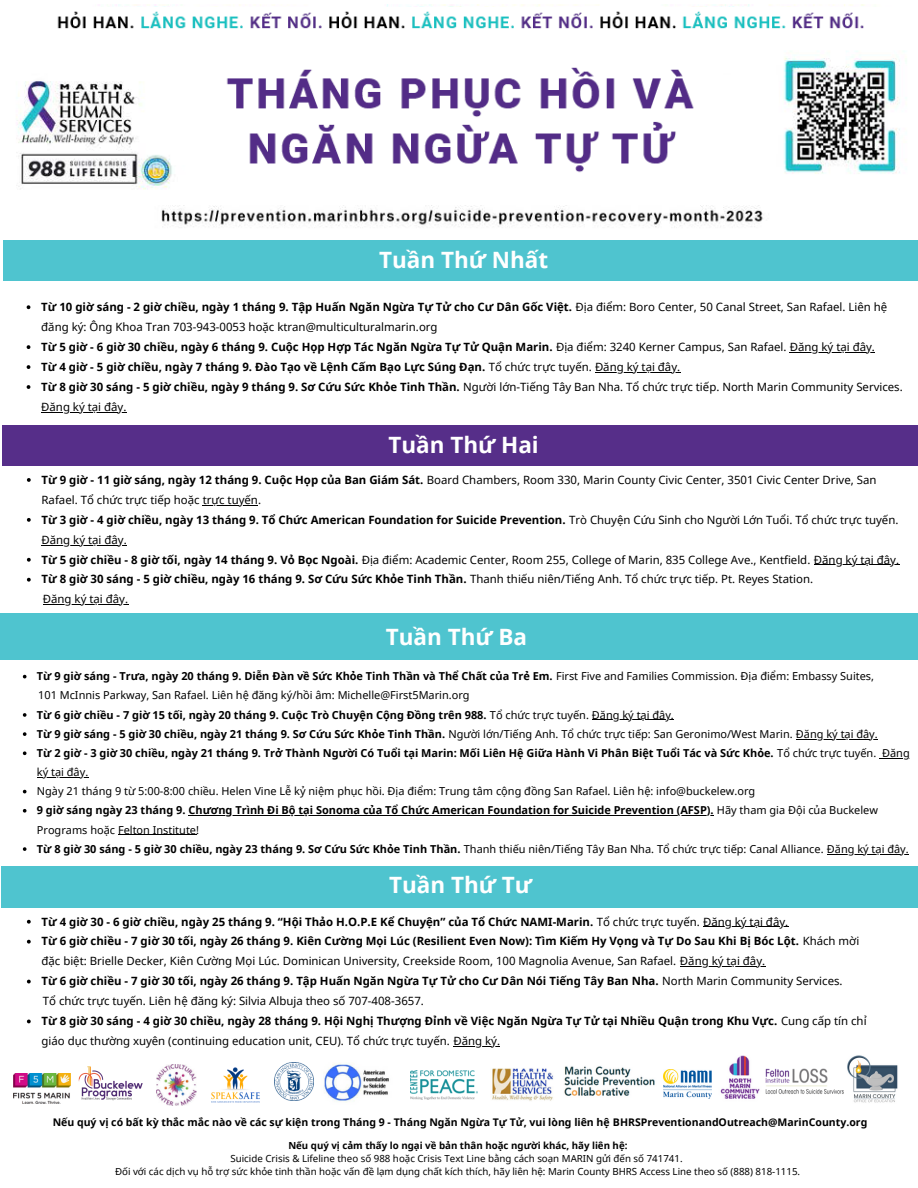
<style>
.page{position:relative;width:918px;height:1188px;background:#fff}
.page>*{position:absolute;margin:0;border:0;box-sizing:border-box;transform-origin:0 0}
.t1{font:700 22.5px "Noto Sans";color:#fff}
.t2{font:11.4px/20px "Noto Sans";color:#000}
.t3{font:700 11.4px/20px "Noto Sans";color:#000}
.t4{font:700 10.95px/19.2px "Noto Sans";color:#000}
.t5{font:10.95px "Noto Sans";color:#000}
.t6{font:700 10.5px "Noto Sans";color:#000}
.t7{font:9.75px "Noto Sans";color:#000}
.t8{font:700 9.75px "Noto Sans";color:#000}
.s1{font-weight:700}
.s2{font-weight:400}
</style>
<div class="page">
<svg style="left:27px;top:920px;width:4px;height:4px"></svg>
<hr style="left:703px;top:926px;width:85px;height:1px;background:#000">
<svg style="left:27px;top:940px;width:4px;height:4px"></svg>
<hr style="left:680px;top:966px;width:85px;height:1px;background:#000">
<svg style="left:27px;top:980px;width:4px;height:3px"></svg>
<svg style="left:27px;top:1020px;width:4px;height:3px"></svg>
<hr style="left:453px;top:1046px;width:47px;height:1px;background:#000">
<img style="left:323px;top:1063px;width:66px;height:38px">
<img style="left:79px;top:1066px;width:64px;height:35px">
<img style="left:720px;top:1056px;width:40px;height:43px">
<img style="left:664px;top:1069px;width:47px;height:29px">
<img style="left:492px;top:1068px;width:61px;height:33px">
<img style="left:765px;top:1068px;width:79px;height:26px">
<img style="left:847px;top:1055px;width:51px;height:48px">
<img style="left:411px;top:1070px;width:66px;height:30px">
<img style="left:211px;top:1067px;width:49px;height:36px">
<img style="left:275px;top:1063px;width:38px;height:38px">
<img style="left:156px;top:1065px;width:41px;height:40px">
<img style="left:564px;top:1066px;width:91px;height:30px">
<div style="left:3px;top:241px;width:915px;height:40px;background:#4fc4cf"></div>
<div style="left:2px;top:426px;width:916px;height:40px;background:#562e89"></div>
<div style="left:0;top:614px;width:918px;height:46px;background:#4fc4cf"></div>
<div style="left:2px;top:866px;width:916px;height:42px;background:#4fc4cf"></div>
<img style="left:13px;top:1073px;width:58px;height:31px">
<img style="left:17px;top:5px;width:883px;height:222px">
<svg style="left:27px;top:305px;width:3px;height:4px"></svg>
<svg style="left:27px;top:345px;width:3px;height:4px"></svg>
<hr style="left:790px;top:352px;width:85px;height:1px;background:#000">
<svg style="left:27px;top:365px;width:3px;height:4px"></svg>
<hr style="left:595px;top:372px;width:85px;height:1px;background:#000">
<svg style="left:27px;top:385px;width:3px;height:4px"></svg>
<hr style="left:41px;top:412px;width:86px;height:1px;background:#000">
<svg style="left:27px;top:478px;width:4px;height:4px"></svg>
<hr style="left:203px;top:505px;width:55px;height:1px;background:#000">
<svg style="left:27px;top:518px;width:4px;height:4px"></svg>
<hr style="left:42px;top:545px;width:85px;height:1px;background:#000">
<svg style="left:27px;top:558px;width:4px;height:4px"></svg>
<hr style="left:814px;top:564px;width:85px;height:1px;background:#000">
<svg style="left:27px;top:578px;width:4px;height:4px"></svg>
<hr style="left:43px;top:604px;width:85px;height:1px;background:#000">
<svg style="left:23px;top:675px;width:4px;height:3px"></svg>
<svg style="left:23px;top:713px;width:4px;height:4px"></svg>
<hr style="left:592px;top:720px;width:82px;height:1px;background:#000">
<svg style="left:23px;top:732px;width:4px;height:4px"></svg>
<hr style="left:796px;top:739px;width:82px;height:1px;background:#000">
<svg style="left:23px;top:751px;width:4px;height:4px"></svg>
<svg style="left:879px;top:758px;width:31px;height:1px"></svg>
<hr style="left:37px;top:777px;width:51px;height:1px;background:#000">
<svg style="left:23px;top:790px;width:4px;height:3px"></svg>
<svg style="left:23px;top:809px;width:4px;height:4px"></svg>
<hr style="left:189px;top:815px;width:525px;height:1px;background:#000">
<hr style="left:118px;top:834px;width:78px;height:1px;background:#000">
<svg style="left:23px;top:847px;width:4px;height:4px"></svg>
<hr style="left:827px;top:854px;width:82px;height:1px;background:#000">
<p class="t1" style="left:379px;top:244px;width:171px">Tuần Thứ Nhất</p>
<p class="t2" style="left:41px;top:297px;width:848px"><span class="s1">Từ 10 giờ sáng - 2 giờ chiều, ngày 1 tháng 9. Tập Huấn Ngăn Ngừa Tự Tử cho Cư Dân Gốc Việt.</span> Địa điểm: Boro Center, 50 Canal Street, San Rafael. Liên hệ đăng ký: Ông Khoa Tran 703-943-0053 hoặc ktran@multiculturalmarin.org</p>
<p class="t3" style="left:41px;top:337px;width:835px">Từ 5 giờ - 6 giờ 30 chiều, ngày 6 tháng 9. Cuộc Họp Hợp Tác Ngăn Ngừa Tự Tử Quận Marin. <span class="s2">Địa điểm: 3240 Kerner Campus, San Rafael. Đăng ký tại đây.</span></p>
<p class="t3" style="left:41px;top:356px;width:640px">Từ 4 giờ - 5 giờ chiều, ngày 7 tháng 9. Đào Tạo về Lệnh Cấm Bạo Lực Súng Đạn. <span class="s2">Tổ chức trực tuyến. Đăng ký tại đây.</span></p>
<p class="t2" style="left:41px;top:376px;width:863px"><span class="s1">Từ 8 giờ 30 sáng - 5 giờ chiều, ngày 9 tháng 9. Sơ Cứu Sức Khỏe Tinh Thần.</span> Người lớn-Tiếng Tây Ban Nha. Tổ chức trực tiếp. North Marin Community Services.<br>Đăng ký tại đây.</p>
<p class="t1" style="left:388px;top:428px;width:152px">Tuần Thứ Hai</p>
<p class="t2" style="left:42px;top:469px;width:836px"><span class="s1">Từ 9 giờ - 11 giờ sáng, ngày 12 tháng 9. Cuộc Họp của Ban Giám Sát.</span> Board Chambers, Room 330, Marin County Civic Center, 3501 Civic Center Drive, San<br>Rafael. Tổ chức trực tiếp hoặc trực tuyến.</p>
<p class="t3" style="left:42px;top:509px;width:858px">Từ 3 giờ - 4 giờ chiều, ngày 13 tháng 9. Tổ Chức American Foundation for Suicide Prevention. <span class="s2">Trò Chuyện Cứu Sinh cho Người Lớn Tuổi. Tổ chức trực tuyến.<br>Đăng ký tại đây.</span></p>
<p class="t2" style="left:42px;top:549px;width:859px"><span class="s1">Từ 5 giờ chiều - 8 giờ tối, ngày 14 tháng 9. Vỏ Bọc Ngoài.</span> Địa điểm: Academic Center, Room 255, College of Marin, 835 College Ave., Kentfield. Đăng ký tại đây.</p>
<p class="t3" style="left:42px;top:569px;width:773px">Từ 8 giờ 30 sáng - 5 giờ chiều, ngày 16 tháng 9. Sơ Cứu Sức Khỏe Tinh Thần. <span class="s2">Thanh thiếu niên/Tiếng Anh. Tổ chức trực tiếp. Pt. Reyes Station.</span></p>
<p class="t2" style="left:43px;top:589px;width:87px">Đăng ký tại đây.</p>
<p class="t1" style="left:386px;top:621px;width:143px">Tuần Thứ Ba</p>
<p class="t4" style="left:37px;top:666px;width:839px">Từ 9 giờ sáng - Trưa, ngày 20 tháng 9. Diễn Đàn về Sức Khỏe Tinh Thần và Thể Chất của Trẻ Em. <span class="s2">First Five and Families Commission. Địa điểm: Embassy Suites,</span></p>
<p class="t4" style="left:37px;top:705px;width:638px">Từ 6 giờ chiều - 7 giờ 15 tối, ngày 20 tháng 9. Cuộc Trò Chuyện Cộng Đồng trên 988. <span class="s2">Tổ chức trực tuyến. Đăng ký tại đây.</span></p>
<p class="t5" style="left:37px;top:726px;width:842px"><span class="s1">Từ 9 giờ sáng - 5 giờ 30 chiều, ngày 21 tháng 9. Sơ Cứu Sức Khỏe Tinh Thần.</span> Người lớn/Tiếng Anh. Tổ chức trực tiếp: San Geronimo/West Marin. Đăng ký tại đây.</p>
<p class="t4" style="left:37px;top:743px;width:874px">Từ 2 giờ - 3 giờ 30 chiều, ngày 21 tháng 9. Trở Thành Người Có Tuổi tại Marin: Mối Liên Hệ Giữa Hành Vi Phân Biệt Tuổi Tác và Sức Khỏe. <span class="s2">Tổ chức trực tuyến. Đăng ký tại đây.</span></p>
<p class="t5" style="left:37px;top:784px;width:720px">Ngày 21 tháng 9 từ 5:00-8:00 chiều. Helen Vine Lễ kỷ niệm phục hồi. Địa điểm: Trung tâm cộng đồng San Rafael. Liên hệ: info@buckelew.org</p>
<p class="t4" style="left:37px;top:801px;width:843px">9 giờ sáng ngày 23 tháng 9. Chương Trình Đi Bộ tại Sonoma của Tổ Chức American Foundation for Suicide Prevention (AFSP). <span class="s2">Hãy tham gia Đội của Buckelew<br>Programs hoặc Felton Institute!</span></p>
<p class="t5" style="left:37px;top:841px;width:873px"><span class="s1">Từ 8 giờ 30 sáng - 5 giờ 30 chiều, ngày 23 tháng 9. Sơ Cứu Sức Khỏe Tinh Thần.</span> Thanh thiếu niên/Tiếng Tây Ban Nha. Tổ chức trực tiếp: Canal Alliance. Đăng ký tại đây.</p>
<p class="t5" style="left:38px;top:688px;width:433px">101 McInnis Parkway, San Rafael. Liên hệ đăng ký/hồi âm: Michelle@First5Marin.org</p>
<p class="t1" style="left:389px;top:869px;width:144px">Tuần Thứ Tư</p>
<p class="t3" style="left:42px;top:911px;width:748px">Từ 4 giờ 30 - 6 giờ chiều, ngày 25 tháng 9. “Hội Thảo H.O.P.E Kể Chuyện” của Tổ Chức NAMI-Marin. <span class="s2">Tổ chức trực tuyến. Đăng ký tại đây.</span></p>
<p class="t2" style="left:42px;top:931px;width:819px"><span class="s1">Từ 6 giờ chiều - 7 giờ 30 tối, ngày 26 tháng 9. Kiên Cường Mọi Lúc (Resilient Even Now): Tìm Kiếm Hy Vọng và Tự Do Sau Khi Bị Bóc Lột.</span> Khách mời đặc biệt: Brielle Decker, Kiên Cường Mọi Lúc. Dominican University, Creekside Room, 100 Magnolia Avenue, San Rafael. Đăng ký tại đây.</p>
<p class="t3" style="left:42px;top:971px;width:803px">Từ 6 giờ chiều - 7 giờ 30 tối, ngày 26 tháng 9. Tập Huấn Ngăn Ngừa Tự Tử cho Cư Dân Nói Tiếng Tây Ban Nha. <span class="s2">North Marin Community Services.</span></p>
<p class="t3" style="left:42px;top:1011px;width:827px">Từ 8 giờ 30 sáng - 4 giờ 30 chiều, ngày 28 tháng 9. Hội Nghị Thượng Đỉnh về Việc Ngăn Ngừa Tự Tử tại Nhiều Quận trong Khu Vực. <span class="s2">Cung cấp tín chỉ giáo dục thường xuyên (continuing education unit, CEU). Tổ chức trực tuyến. Đăng ký.</span></p>
<p class="t2" style="left:43px;top:991px;width:383px">Tổ chức trực tuyến. Liên hệ đăng ký: Silvia Albuja theo số 707-408-3657.</p>
<p class="t6" style="left:53px;top:1115px;width:816px">Nếu quý vị có bất kỳ thắc mắc nào về các sự kiện trong Tháng 9 - Tháng Ngăn Ngừa Tự Tử, vui lòng liên hệ BHRSPreventionandOutreach@MarinCounty.org</p>
<p class="t8" style="left:288px;top:1139px;width:341px">Nếu quý vị cảm thấy lo ngại về bản thân hoặc người khác, hãy liên hệ:</p>
<p class="t7" style="left:230px;top:1152px;width:454px">Suicide Crisis &amp; Lifeline theo số 988 hoặc Crisis Text Line bằng cách soạn MARIN gửi đến số 741741.</p>
<p class="t7" style="left:115px;top:1165px;width:687px">Đối với các dịch vụ hỗ trợ sức khỏe tinh thần hoặc vấn đề lạm dụng chất kích thích, hãy liên hệ: Marin County BHRS Access Line theo số (888) 818-1115.</p>
</div>
